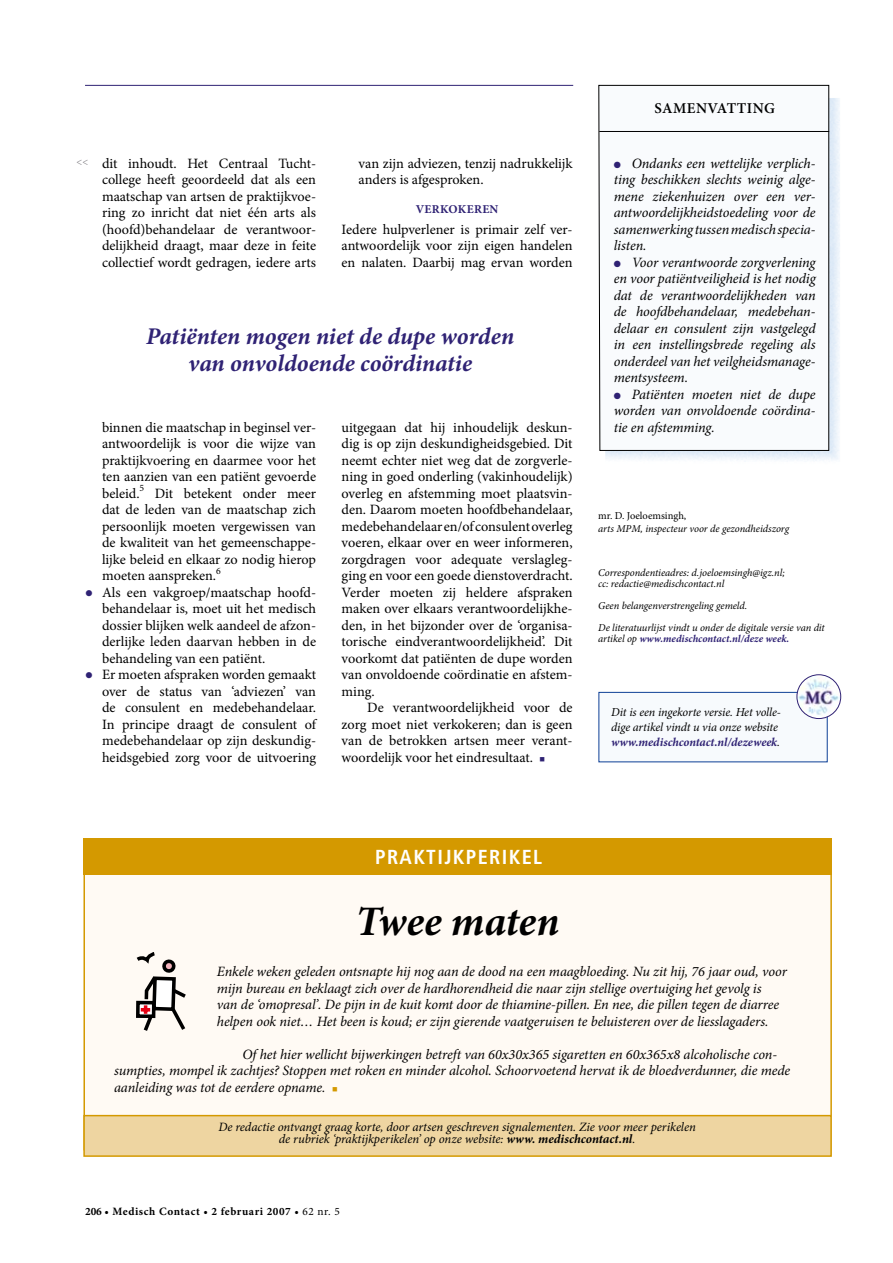
<style>
.page{position:relative;width:893px;height:1263px;background:#fff}
.page>*{position:absolute;margin:0;border:0;box-sizing:border-box;transform-origin:0 0}
.t1{font:italic 700 42px "Minion Pro";letter-spacing:-.005em;color:#000}
.t2{font:italic 700 24px/27px "Minion Pro";color:#2f2274;text-align:center}
.t3{font:700 condensed 20.25px "Frutiger";letter-spacing:.065em;color:#fff}
.t4{font:600 15px "Minion Pro";letter-spacing:.03em;color:#000}
.t5{font:14.25px/16.5px "Minion Pro";color:#000;text-align:justify}
.t6{font:italic 14.25px/16.5px "Minion Pro";letter-spacing:-.005em;color:#000;text-align:justify}
.t7{font:italic 12.75px/12px "Minion Pro";letter-spacing:-.005em;color:#000;text-align:center}
.t8{font:italic 12.15px/15px "Minion Pro";letter-spacing:-.01em;color:#000}
.t9{font:700 12px "Minion Pro";letter-spacing:.03em;color:#2f2274}
.t10{font:700 11.25px "Minion Pro";letter-spacing:.05em;color:#000}
.t11{font:italic 10.5px/10.9px "Minion Pro";letter-spacing:-.005em;color:#000}
.t12{font:italic 700 10.5px "Minion Pro";color:#2f2274}
.t13{font:10.5px "Minion Pro";color:#000}
.t14{font:10.5px "Minion Pro";color:#817f84}
.s1{color:#2f2274}
.s2{font-weight:400;color:#000}
.s3{font-weight:700;color:#2f2274}
.s4{color:#d49900}
.s5{font-weight:700}
.s6{font-weight:400}
</style>
<div class="page">
<img style="left:605px;top:98px;width:235px;height:363px">
<svg style="left:598px;top:85px;width:231px;height:366px"></svg>
<hr style="left:599px;top:131px;width:230px;height:1px;background:#000">
<div style="left:599px;top:692px;width:228px;height:70px;background:#f7fafd"></div>
<div style="left:598px;top:692px;width:230px;height:70px;border:1px solid #0e4096"></div>
<svg style="left:797px;top:675px;width:44px;height:43px"></svg>
<img style="left:797px;top:677px;width:43px;height:38px">
<div style="left:797px;top:674px;width:44px;height:45px;border:1px solid #2f2274;border-radius:50%"></div>
<hr style="left:85px;top:85px;width:488px;height:1px;background:#2f2274">
<div style="left:84px;top:839px;width:747px;height:311px;background:#fffaf4"></div>
<div style="left:83px;top:838px;width:749px;height:37px;background:#d49900"></div>
<div style="left:84px;top:1115px;width:747px;height:41px;background:#eed5a1"></div>
<div style="left:83px;top:1115px;width:749px;height:42px;border:2px solid #d49900"></div>
<svg style="left:136px;top:952px;width:50px;height:79px"></svg>
<p class="t14" style="left:77px;top:155px;width:13px">&lt;&lt;</p>
<p class="t5" style="left:102px;top:155px;width:216px">dit inhoudt. Het Centraal Tucht&shy;college heeft geoordeeld dat als een maatschap van artsen de praktijkvoe&shy;ring zo inricht dat niet één arts als (hoofd)behandelaar de verantwoor&shy;delijkheid draagt, maar deze in feite collectief wordt gedragen, iedere arts</p>
<p class="t5" style="left:359px;top:155px;width:216px">van zijn adviezen, tenzij nadrukkelijk anders is afgesproken.</p>
<p class="t9" style="left:416px;top:200px;width:84px">Verkokeren</p>
<p class="t5" style="left:342px;top:221px;width:233px">Iedere hulpverlener is primair zelf ver&shy;antwoordelijk voor zijn eigen handelen en nalaten. Daarbij mag ervan worden</p>
<h2 class="t2" style="left:146px;top:323px;width:370px">Patiënten mogen niet de dupe worden van onvoldoende coördinatie</h2>
<p class="t5" style="left:102px;top:419px;width:216px">binnen die maatschap in beginsel ver&shy;antwoordelijk is voor die wijze van praktijkvoering en daarmee voor het ten aanzien van een patiënt gevoerde beleid.<sup>5</sup> Dit betekent onder meer dat de leden van de maatschap zich persoonlijk moeten vergewissen van de kwaliteit van het gemeenschappe&shy;lijke beleid en elkaar zo nodig hierop moeten aanspreken.<sup>6</sup></p>
<p class="t5" style="left:102px;top:584px;width:216px;text-indent:-17px"><span class="s1">●</span> Als een vakgroep/maatschap hoofd&shy;behandelaar is, moet uit het medisch dossier blijken welk aandeel de afzon&shy;derlijke leden daarvan hebben in de behandeling van een patiënt.</p>
<p class="t5" style="left:102px;top:666px;width:217px;text-indent:-17px"><span class="s1">●</span> Er moeten afspraken worden gemaakt over de status van ‘adviezen’ van de consulent en medebehandelaar.<br>In principe draagt de consulent of medebehandelaar op zijn deskundig&shy;heidsgebied zorg voor de uitvoering</p>
<p class="t5" style="left:342px;top:419px;width:233px">uitgegaan dat hij inhoudelijk deskun&shy;dig is op zijn deskundigheidsgebied. Dit neemt echter niet weg dat de zorgverle&shy;ning in goed onderling (vakinhoudelijk) overleg en afstemming moet plaatsvin&shy;den. Daarom moeten hoofdbehandelaar, medebehandelaar en/of consulent overleg voeren, elkaar over en weer informeren, zorgdragen voor adequate verslagleg&shy;ging en voor een goede dienstoverdracht.<br>Verder moeten zij heldere afspraken maken over elkaars verantwoordelijkhe&shy;den, in het bijzonder over de ‘organisa&shy;torische eindverantwoordelijkheid’. Dit voorkomt dat patiënten de dupe worden van onvoldoende coördinatie en afstem&shy;ming.</p>
<p class="t5" style="left:342px;top:699px;width:233px;text-indent:26px">De verantwoordelijkheid voor de zorg moet niet verkokeren; dan is geen van de betrokken artsen meer verant&shy;woordelijk voor het eindresultaat. <span class="s1">■</span></p>
<p class="t4" style="left:654px;top:99px;width:122px">SAMENVATTING</p>
<p class="t6" style="left:614px;top:155px;width:203px"><span class="s1">●</span> Ondanks een wettelijke verplich&shy;ting beschikken slechts weinig alge&shy;mene ziekenhuizen over een ver&shy;antwoordelijkheidstoedeling voor de samenwerking tussen medisch specia&shy;listen.</p>
<p class="t6" style="left:614px;top:254px;width:203px"><span class="s1">●</span> Voor verantwoorde zorgverlening en voor patiëntveiligheid is het nodig dat de verantwoordelijkheden van de hoofdbehandelaar, medebehan&shy;delaar en consulent zijn vastgelegd in een instellingsbrede regeling als onderdeel van het veilgheidsmanage&shy;mentsysteem.</p>
<p class="t6" style="left:614px;top:386px;width:203px"><span class="s1">●</span> Patiënten moeten niet de dupe worden van onvoldoende coördina&shy;tie en afstemming.</p>
<p class="t13" style="left:598px;top:508px;width:90px">mr. D. Joeloemsingh,</p>
<p class="t11" style="left:598px;top:523px;width:192px">arts MPM, inspecteur voor de gezondheidszorg</p>
<p class="t11" style="left:598px;top:567px;width:188px">Correspondentieadres: d.joeloemsingh@igz.nl; cc: redactie@medischcontact.nl</p>
<p class="t11" style="left:598px;top:595px;width:228px;line-height:21.9px">Geen belangenverstrengeling gemeld.<br>De literatuurlijst vindt u onder de digitale versie van dit</p>
<p class="t12" style="left:598px;top:631px;width:193px"><span class="s2">artikel op</span> www.medischcontact.nl/deze week.</p>
<p class="t8" style="left:611px;top:704px;width:171px">Dit is een ingekorte versie. Het volle&shy;dige artikel vindt u via onze website <span class="s3">www.medischcontact.nl/dezeweek</span>.</p>
<h3 class="t3" style="left:375px;top:845px;width:169px">PRAKTIJKPERIKEL</h3>
<h1 class="t1" style="left:355px;top:891px;width:206px">Twee maten</h1>
<p class="t6" style="left:217px;top:963px;width:571px;text-align:left">Enkele weken geleden ontsnapte hij nog aan de dood na een maagbloeding. Nu zit hij, 76 jaar oud, voor mijn bureau en beklaagt zich over de hardhorendheid die naar zijn stellige overtuiging het gevolg is<br>van de ‘omopresal’. De pijn in de kuit komt door de thiamine-pillen. En nee, die pillen tegen de diarree helpen ook niet… Het been is koud; er zijn gierende vaatgeruisen te beluisteren over de liesslagaders.</p>
<p class="t6" style="left:114px;top:1046px;width:678px;text-align:left;text-indent:128px">Of het hier wellicht bijwerkingen betreft van 60x30x365 sigaretten en 60x365x8 alcoholische con&shy;sumpties, mompel ik zachtjes? Stoppen met roken en minder alcohol. Schoorvoetend hervat ik de bloedverdunner, die mede aanleiding was tot de eerdere opname. <span class="s4">■</span></p>
<p class="t7" style="left:218px;top:1121px;width:479px">De redactie ontvangt graag korte, door artsen geschreven signalementen. Zie voor meer perikelen de rubriek ‘praktijkperikelen’ op onze website: <span class="s5">www. medischcontact.nl</span>.</p>
<p class="t10" style="left:85px;top:1203px;width:256px">206 • Medisch Contact • 2 februari 2007 • <span class="s6">62 nr. 5</span></p>
</div>
